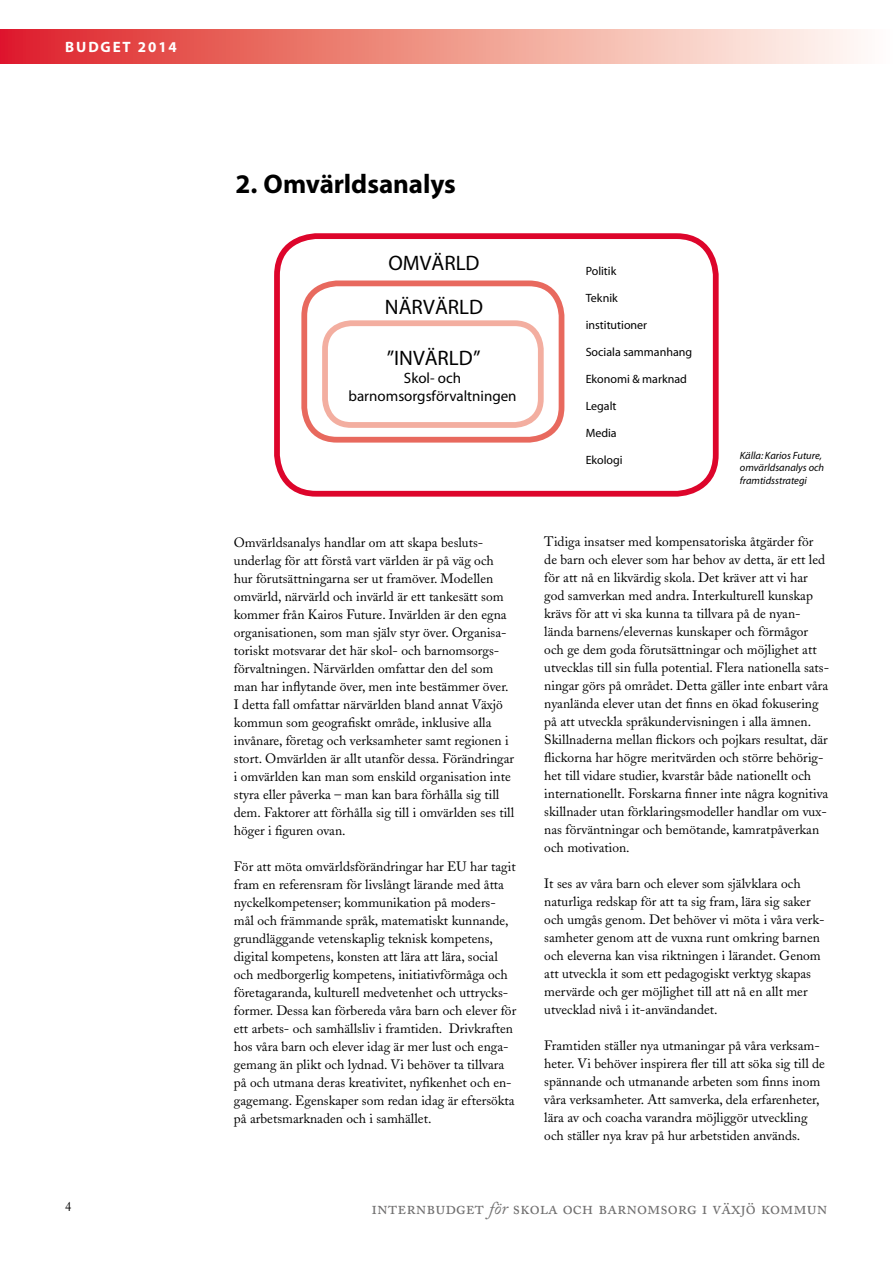
<style>
.page{position:relative;width:893px;height:1263px;background:#fff}
.page>*{position:absolute;margin:0;border:0;box-sizing:border-box;transform-origin:0 0}
.t1{font:700 27px "Myriad";letter-spacing:-.005em;color:#000}
.t2{font:21px/44px "Myriad";color:#000}
.t3{font:18px "Adobe Caslon Regular SC";color:#706f6f}
.t4{font:15px/18px "Myriad";color:#000;text-align:center}
.t5{font:700 15px "Myriad";letter-spacing:.125em;color:#fff}
.t6{font:13.5px/18px "Adobe Caslon";color:#000}
.t7{font:13.5px "Adobe Caslon";color:#000;scale:.9 1}
.t8{font:12px "Myriad";color:#000}
.t9{font:italic 10.5px/12.6px "Myriad";color:#000}
.s1{font-family:"Adobe Caslon";font-style:italic}
</style>
<div class="page">
<div style="left:0;top:29px;width:893px;height:35px;background:linear-gradient(to right,#de2423,#fffff9)"></div>
<div style="left:274px;top:233px;width:445px;height:264px;border:6px solid #dd052b;border-radius:39px"></div>
<div style="left:301px;top:280px;width:263px;height:163px;border:6px solid #e8695e;border-radius:33px"></div>
<div style="left:322px;top:320px;width:222px;height:108px;border:6px solid #f3aea0;border-radius:26px"></div>
<p class="t5" style="left:65px;top:39px;width:23px">budg</p>
<p class="t5" style="left:113px;top:39px;width:66px">et 2014</p>
<h1 class="t1" style="left:235px;top:170px;width:222px">2. Omvärldsanalys</h1>
<h2 class="t2" style="left:385px;top:242px;width:100px">OMVÄRLD<br>NÄRVÄRLD</h2>
<h2 class="t2" style="left:387px;top:337px;width:95px">”INVÄRLD”</h2>
<p class="t4" style="left:349px;top:370px;width:170px">Skol- och barnomsorgsförvaltningen</p>
<p class="t6" style="left:234px;top:533px;width:282px">Omvärldsanalys handlar om att skapa besluts&shy;underlag för att förstå vart världen är på väg och hur förutsättningarna ser ut framöver. Modellen omvärld, närvärld och invärld är ett tankesätt som kommer från Kairos Future. Invärlden är den egna organisationen, som man själv styr över. Organisa&shy;toriskt motsvarar det här skol- och barnomsorgs&shy;förvaltningen. Närvärlden omfattar den del som man har inflytande över, men inte bestämmer över.<br>I detta fall omfattar närvärlden bland annat Växjö kommun som geografiskt område, inklusive alla invånare, företag och verksamheter samt regionen i stort. Omvärlden är allt utanför dessa. Förändringar i omvärlden kan man som enskild organisation inte styra eller påverka – man kan bara förhålla sig till dem. Faktorer att förhålla sig till i omvärlden ses till höger i figuren ovan.</p>
<p class="t6" style="left:234px;top:857px;width:284px">För att möta omvärldsförändringar har EU har tagit fram en referensram för livslångt lärande med åtta nyckelkompetenser; kommunikation på moders&shy;mål och främmande språk, matematiskt kunnande, grundläggande vetenskaplig teknisk kompetens, digital kompetens, konsten att lära att lära, social och medborgerlig kompetens, initiativförmåga och företagaranda, kulturell medvetenhet och uttrycks&shy;former. Dessa kan förbereda våra barn och elever för ett arbets- och samhällsliv i framtiden. Drivkraften hos våra barn och elever idag är mer lust och enga&shy;gemang än plikt och lydnad. Vi behöver ta tillvara på och utmana deras kreativitet, nyfikenhet och en&shy;gagemang. Egenskaper som redan idag är eftersökta på arbetsmarknaden och i samhället.</p>
<p class="t8" style="left:586px;top:265px;width:32px">Politik</p>
<p class="t8" style="left:586px;top:292px;width:34px">Teknik</p>
<p class="t8" style="left:586px;top:319px;width:63px">institutioner</p>
<p class="t8" style="left:586px;top:346px;width:108px">Sociala sammanhang</p>
<p class="t8" style="left:586px;top:373px;width:103px">Ekonomi &amp; marknad</p>
<p class="t8" style="left:586px;top:400px;width:32px">Legalt</p>
<p class="t8" style="left:586px;top:427px;width:33px">Media</p>
<p class="t8" style="left:586px;top:454px;width:39px">Ekologi</p>
<p class="t9" style="left:740px;top:449px;width:86px">Källa: Karios Future, omvärldsanalys och framtidsstrategi</p>
<p class="t6" style="left:544px;top:533px;width:286px">Tidiga insatser med kompensatoriska åtgärder för de barn och elever som har behov av detta, är ett led för att nå en likvärdig skola. Det kräver att vi har god samverkan med andra. Interkulturell kunskap krävs för att vi ska kunna ta tillvara på de nyan&shy;lända barnens/elevernas kunskaper och förmågor och ge dem goda förutsättningar och möjlighet att utvecklas till sin fulla potential. Flera nationella sats&shy;ningar görs på området. Detta gäller inte enbart våra nyanlända elever utan det finns en ökad fokusering på att utveckla språkundervisningen i alla ämnen.<br>Skillnaderna mellan flickors och pojkars resultat, där flickorna har högre meritvärden och större behörig&shy;het till vidare studier, kvarstår både nationellt och internationellt. Forskarna finner inte några kognitiva skillnader utan förklaringsmodeller handlar om vux&shy;nas förväntningar och bemötande, kamratpåverkan och motivation.</p>
<p class="t6" style="left:544px;top:875px;width:282px">It ses av våra barn och elever som självklara och naturliga redskap för att ta sig fram, lära sig saker och umgås genom. Det behöver vi möta i våra verk&shy;samheter genom att de vuxna runt omkring barnen och eleverna kan visa riktningen i lärandet. Genom att utveckla it som ett pedagogiskt verktyg skapas mervärde och ger möjlighet till att nå en allt mer utvecklad nivå i it-användandet.</p>
<p class="t6" style="left:544px;top:1037px;width:282px">Framtiden ställer nya utmaningar på våra verksam&shy;heter. Vi behöver inspirera fler till att söka sig till de spännande och utmanande arbeten som finns inom våra verksamheter. Att samverka, dela erfarenheter, lära av och coacha varandra möjliggör utveckling och ställer nya krav på hur arbetstiden används.</p>
<p class="t7" style="left:65px;top:1198px;width:8px">4</p>
<h3 class="t3" style="left:371px;top:1197px;width:458px">internbudget <span class="s1">för</span> skola och barnomsorg i växjö kommun</h3>
</div>
